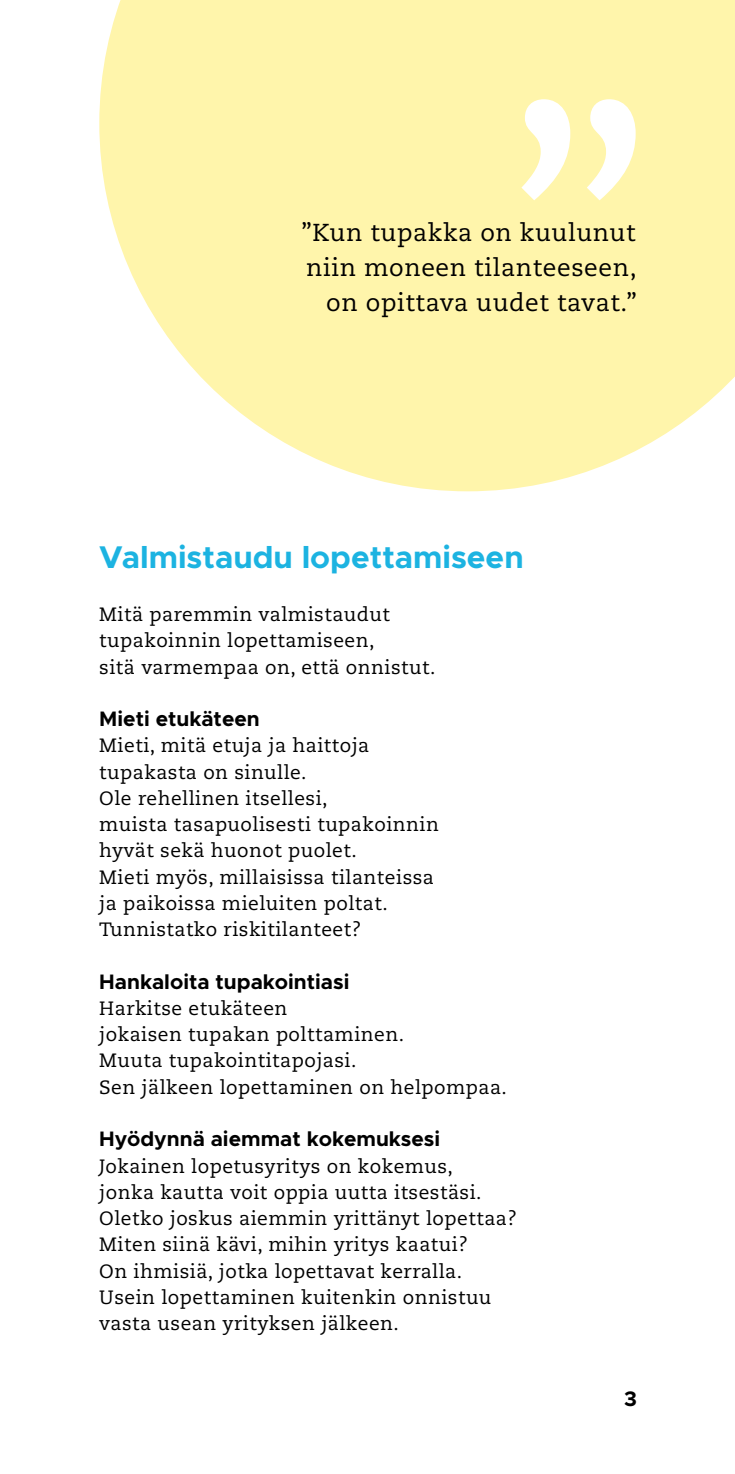
<style>
.page{position:relative;width:735px;height:1474px;background:#fff}
.page>*{position:absolute;margin:0;border:0;box-sizing:border-box;transform-origin:0 0}
.Otsikko1{font:700 31.5px "Metropolis";color:#1cb3e1}
.Sitaatti{font:24.5px "Caecilia LT Std";letter-spacing:.025em;color:#000}
.Ots2{font:700 21px "Metropolis";color:#000}
.Leipis{font:19.25px "Caecilia LT Std";letter-spacing:.025em;color:#000}
</style>
<div class="page">
<svg style="left:99px;top:0;width:635px;height:491px;background:#fff6b6"></svg>
<svg style="left:521px;top:99px;width:114px;height:101px"></svg>
<p class="Sitaatti" style="left:301px;top:218px;width:336px">”Kun tupakka on kuulunut</p>
<p class="Sitaatti" style="left:306px;top:253px;width:332px">niin moneen tilanteeseen,</p>
<p class="Sitaatti" style="left:326px;top:288px;width:312px">on opittava uudet tavat.”</p>
<p class="Otsikko1" style="left:99px;top:537px;width:425px">Valmistaudu lopettamiseen</p>
<p class="Leipis" style="left:99px;top:603px;width:292px">Mitä paremmin valmistaudut</p>
<p class="Leipis" style="left:99px;top:629px;width:276px">tupakoinnin lopettamiseen,</p>
<p class="Leipis" style="left:99px;top:655px;width:337px">sitä varmempaa on, että onnistut.</p>
<p class="Ots2" style="left:99px;top:705px;width:162px">Mieti etukäteen</p>
<p class="Leipis" style="left:99px;top:734px;width:271px">Mieti, mitä etuja ja haittoja</p>
<p class="Leipis" style="left:99px;top:760px;width:208px">tupakasta on sinulle.</p>
<p class="Leipis" style="left:99px;top:787px;width:230px">Ole rehellinen itsellesi,</p>
<p class="Leipis" style="left:99px;top:813px;width:341px">muista tasapuolisesti tupakoinnin</p>
<p class="Leipis" style="left:99px;top:839px;width:259px">hyvät sekä huonot puolet.</p>
<p class="Leipis" style="left:99px;top:865px;width:336px">Mieti myös, millaisissa tilanteissa</p>
<p class="Leipis" style="left:99px;top:892px;width:290px">ja paikoissa mieluiten poltat.</p>
<p class="Leipis" style="left:99px;top:918px;width:263px">Tunnistatko riskitilanteet?</p>
<p class="Ots2" style="left:99px;top:968px;width:251px">Hankaloita tupakointiasi</p>
<p class="Leipis" style="left:99px;top:997px;width:189px">Harkitse etukäteen</p>
<p class="Leipis" style="left:99px;top:1023px;width:306px">jokaisen tupakan polttaminen.</p>
<p class="Leipis" style="left:99px;top:1049px;width:258px">Muuta tupakointitapojasi.</p>
<p class="Leipis" style="left:99px;top:1075px;width:409px">Sen jälkeen lopettaminen on helpompaa.</p>
<p class="Ots2" style="left:99px;top:1125px;width:342px">Hyödynnä aiemmat kokemuksesi</p>
<p class="Leipis" style="left:99px;top:1154px;width:355px">Jokainen lopetusyritys on kokemus,</p>
<p class="Leipis" style="left:99px;top:1180px;width:383px">jonka kautta voit oppia uutta itsestäsi.</p>
<p class="Leipis" style="left:99px;top:1207px;width:419px">Oletko joskus aiemmin yrittänyt lopettaa?</p>
<p class="Leipis" style="left:99px;top:1233px;width:370px">Miten siinä kävi, mihin yritys kaatui?</p>
<p class="Leipis" style="left:99px;top:1259px;width:364px">On ihmisiä, jotka lopettavat kerralla.</p>
<p class="Leipis" style="left:99px;top:1285px;width:393px">Usein lopettaminen kuitenkin onnistuu</p>
<p class="Leipis" style="left:99px;top:1312px;width:301px">vasta usean yrityksen jälkeen.</p>
<p class="Ots2" style="left:623px;top:1385px;width:14px">3</p>
</div>
